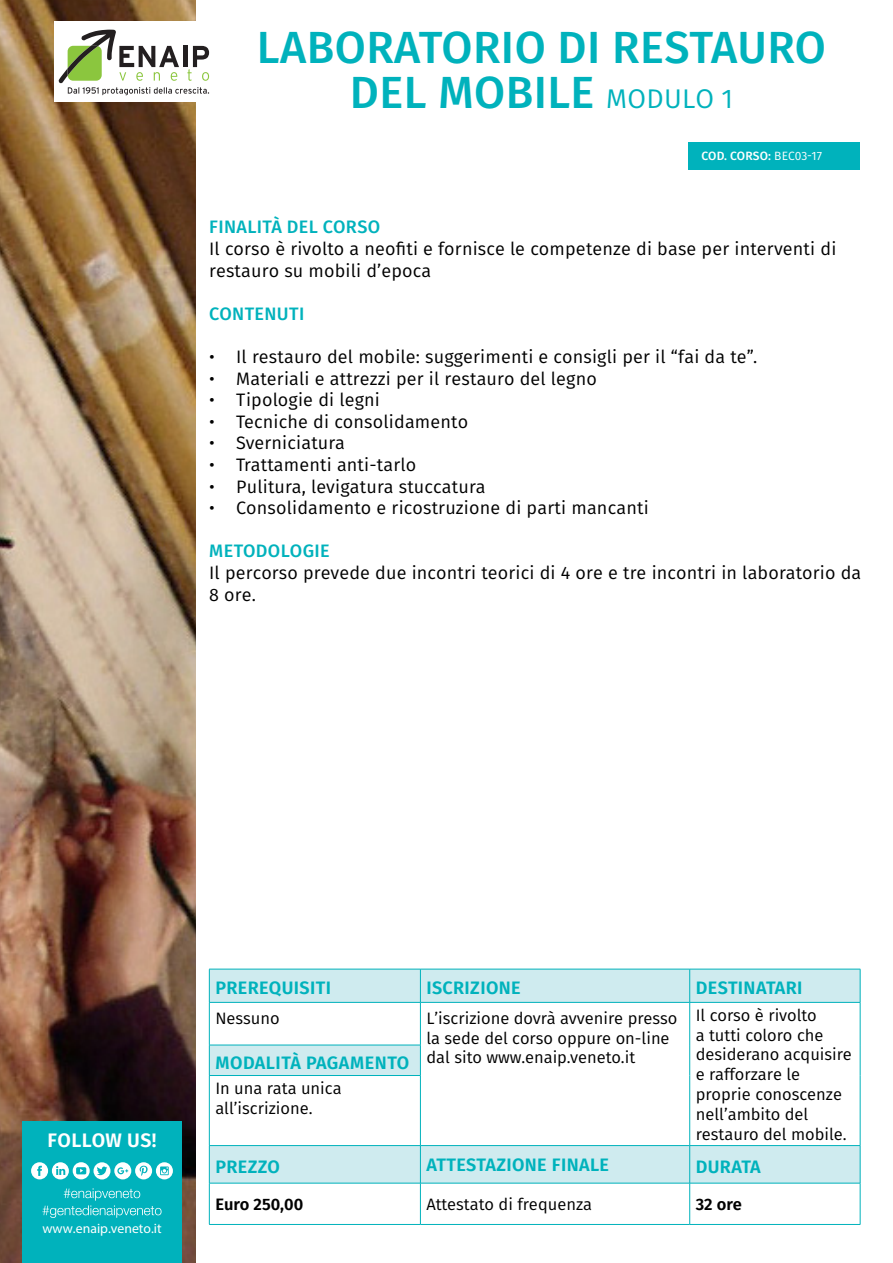
<style>
.page{position:relative;width:893px;height:1263px;background:#fff}
.page>*{position:absolute;margin:0;border:0;box-sizing:border-box;transform-origin:0 0}
.t1{font:500 45px/45px "Fira Sans";letter-spacing:.01em;color:#00b2bc;text-align:center}
.t2{font:600 19.5px "Fira Sans";letter-spacing:.02em;color:#fff}
.t3{font:18px/21.6px "Fira Sans";letter-spacing:.01em;color:#000}
.t4{font:600 18px "Fira Sans";letter-spacing:.02em;color:#00b2bc}
.t5{font:500 18px "Fira Sans";letter-spacing:.02em;color:#00b2bc}
.t6{font:16.5px/19.8px "Fira Sans";color:#000}
.t7{font:600 16.5px "Fira Sans";color:#000}
.t8{font:13.8px "Myriad Pro";color:#fff}
.t9{font:500 12px "Fira Sans";letter-spacing:.01em;color:#fff}
.s1{font-weight:400;font-size:27px}
.s2{font-weight:400}
</style>
<div class="page">
<div style="left:688px;top:143px;width:172px;height:27px;background:#00b2bc"></div>
<img style="left:0;top:0;width:196px;height:1263px">
<div style="left:54px;top:22px;width:163px;height:80px;background:#fff"></div>
<svg style="left:58px;top:30px;width:151px;height:65px"></svg>
<svg style="left:210px;top:970px;width:650px;height:213px"></svg>
<hr style="left:209px;top:969px;width:211px;height:1px;background:#00b2bc">
<hr style="left:209px;top:969px;width:1px;height:33px;background:#00b2bc">
<hr style="left:420px;top:969px;width:270px;height:1px;background:#00b2bc">
<hr style="left:420px;top:969px;width:1px;height:33px;background:#00b2bc">
<hr style="left:690px;top:969px;width:170px;height:1px;background:#00b2bc">
<hr style="left:689px;top:969px;width:1px;height:33px;background:#00b2bc">
<hr style="left:860px;top:969px;width:1px;height:33px;background:#00b2bc">
<hr style="left:209px;top:1002px;width:211px;height:1px;background:#00b2bc">
<hr style="left:209px;top:1002px;width:1px;height:43px;background:#00b2bc">
<hr style="left:420px;top:1002px;width:270px;height:1px;background:#00b2bc">
<hr style="left:420px;top:1002px;width:1px;height:43px;background:#00b2bc">
<hr style="left:690px;top:1002px;width:170px;height:1px;background:#00b2bc">
<hr style="left:689px;top:1002px;width:1px;height:43px;background:#00b2bc">
<hr style="left:860px;top:1002px;width:1px;height:43px;background:#00b2bc">
<hr style="left:209px;top:1045px;width:212px;height:1px;background:#00b2bc">
<hr style="left:209px;top:1045px;width:1px;height:30px;background:#00b2bc">
<hr style="left:420px;top:1045px;width:1px;height:30px;background:#00b2bc">
<hr style="left:689px;top:1045px;width:1px;height:30px;background:#00b2bc">
<hr style="left:860px;top:1045px;width:1px;height:30px;background:#00b2bc">
<hr style="left:209px;top:1075px;width:212px;height:1px;background:#00b2bc">
<hr style="left:209px;top:1076px;width:1px;height:69px;background:#00b2bc">
<hr style="left:420px;top:1076px;width:1px;height:69px;background:#00b2bc">
<hr style="left:689px;top:1075px;width:1px;height:70px;background:#00b2bc">
<hr style="left:860px;top:1075px;width:1px;height:70px;background:#00b2bc">
<hr style="left:209px;top:1145px;width:211px;height:1px;background:#00b2bc">
<hr style="left:209px;top:1146px;width:1px;height:37px;background:#00b2bc">
<hr style="left:420px;top:1145px;width:270px;height:1px;background:#00b2bc">
<hr style="left:420px;top:1146px;width:1px;height:37px;background:#00b2bc">
<hr style="left:690px;top:1145px;width:170px;height:1px;background:#00b2bc">
<hr style="left:689px;top:1146px;width:1px;height:37px;background:#00b2bc">
<hr style="left:860px;top:1146px;width:1px;height:37px;background:#00b2bc">
<hr style="left:209px;top:1183px;width:211px;height:1px;background:#00b2bc">
<hr style="left:209px;top:1183px;width:1px;height:41px;background:#00b2bc">
<hr style="left:420px;top:1183px;width:270px;height:1px;background:#00b2bc">
<hr style="left:420px;top:1183px;width:1px;height:41px;background:#00b2bc">
<hr style="left:690px;top:1183px;width:170px;height:1px;background:#00b2bc">
<hr style="left:689px;top:1183px;width:1px;height:41px;background:#00b2bc">
<hr style="left:860px;top:1183px;width:1px;height:41px;background:#00b2bc">
<hr style="left:209px;top:1224px;width:211px;height:1px;background:#00b2bc">
<hr style="left:420px;top:1224px;width:270px;height:1px;background:#00b2bc">
<hr style="left:690px;top:1224px;width:170px;height:1px;background:#00b2bc">
<div style="left:22px;top:1121px;width:160px;height:142px;background:#00b2bc"></div>
<svg style="left:31px;top:1162px;width:142px;height:17px"></svg>
<svg style="left:42px;top:1188px;width:120px;height:30px"></svg>
<p class="t1" style="left:257px;top:25px;width:571px">LABORATORIO DI RESTAURO<br>DEL MOBILE <span class="s1">MODULO 1</span></p>
<p class="t9" style="left:702px;top:147px;width:122px">COD. CORSO: <span class="s2">BEC03-17</span></p>
<p class="t5" style="left:209px;top:215px;width:172px">FINALITÀ DEL CORSO</p>
<p class="t3" style="left:209px;top:238px;width:629px">Il corso è rivolto a neofiti e fornisce le competenze di base per interventi di restauro su mobili d’epoca</p>
<p class="t5" style="left:209px;top:301px;width:97px">CONTENUTI</p>
<p class="t3" style="left:209px;top:346px;width:550px">• Il restauro del mobile: suggerimenti e consigli per il “fai da te”.</p>
<p class="t3" style="left:209px;top:368px;width:389px">• Materiali e attrezzi per il restauro del legno</p>
<p class="t3" style="left:209px;top:389px;width:172px">• Tipologie di legni</p>
<p class="t3" style="left:209px;top:411px;width:260px">• Tecniche di consolidamento</p>
<p class="t3" style="left:209px;top:432px;width:137px">• Sverniciatura</p>
<p class="t3" style="left:209px;top:454px;width:208px">• Trattamenti anti-tarlo</p>
<p class="t3" style="left:209px;top:476px;width:278px">• Pulitura, levigatura stuccatura</p>
<p class="t3" style="left:209px;top:497px;width:441px">• Consolidamento e ricostruzione di parti mancanti</p>
<p class="t5" style="left:209px;top:539px;width:122px">METODOLOGIE</p>
<p class="t3" style="left:209px;top:562px;width:654px">Il percorso prevede due incontri teorici di 4 ore e tre incontri in laboratorio da<br>8 ore.</p>
<p class="t2" style="left:48px;top:1126px;width:110px">FOLLOW US!</p>
<p class="t8" style="left:42px;top:1219px;width:121px">www.enaip.veneto.it</p>
<p class="t4" style="left:215px;top:975px;width:117px">PREREQUISITI</p>
<p class="t4" style="left:426px;top:975px;width:96px">ISCRIZIONE</p>
<p class="t4" style="left:696px;top:975px;width:108px">DESTINATARI</p>
<p class="t6" style="left:215px;top:1008px;width:66px">Nessuno</p>
<p class="t6" style="left:426px;top:1008px;width:253px">L’iscrizione dovrà avvenire presso la sede del corso oppure on-line dal sito www.enaip.veneto.it</p>
<p class="t6" style="left:696px;top:1005px;width:158px">Il corso è rivolto<br>a tutti coloro che desiderano acquisire e rafforzare le proprie conoscenze nell’ambito del restauro del mobile.</p>
<p class="t4" style="left:215px;top:1050px;width:195px">MODALITÀ PAGAMENTO</p>
<p class="t6" style="left:215px;top:1078px;width:128px">In una rata unica</p>
<p class="t6" style="left:215px;top:1098px;width:99px">all’iscrizione.</p>
<p class="t4" style="left:215px;top:1154px;width:66px">PREZZO</p>
<p class="t4" style="left:426px;top:1152px;width:184px">ATTESTAZIONE FINALE</p>
<p class="t4" style="left:696px;top:1154px;width:67px">DURATA</p>
<p class="t7" style="left:215px;top:1193px;width:89px">Euro 250,00</p>
<p class="t6" style="left:426px;top:1194px;width:167px">Attestato di frequenza</p>
<p class="t7" style="left:696px;top:1193px;width:48px">32 ore</p>
</div>
